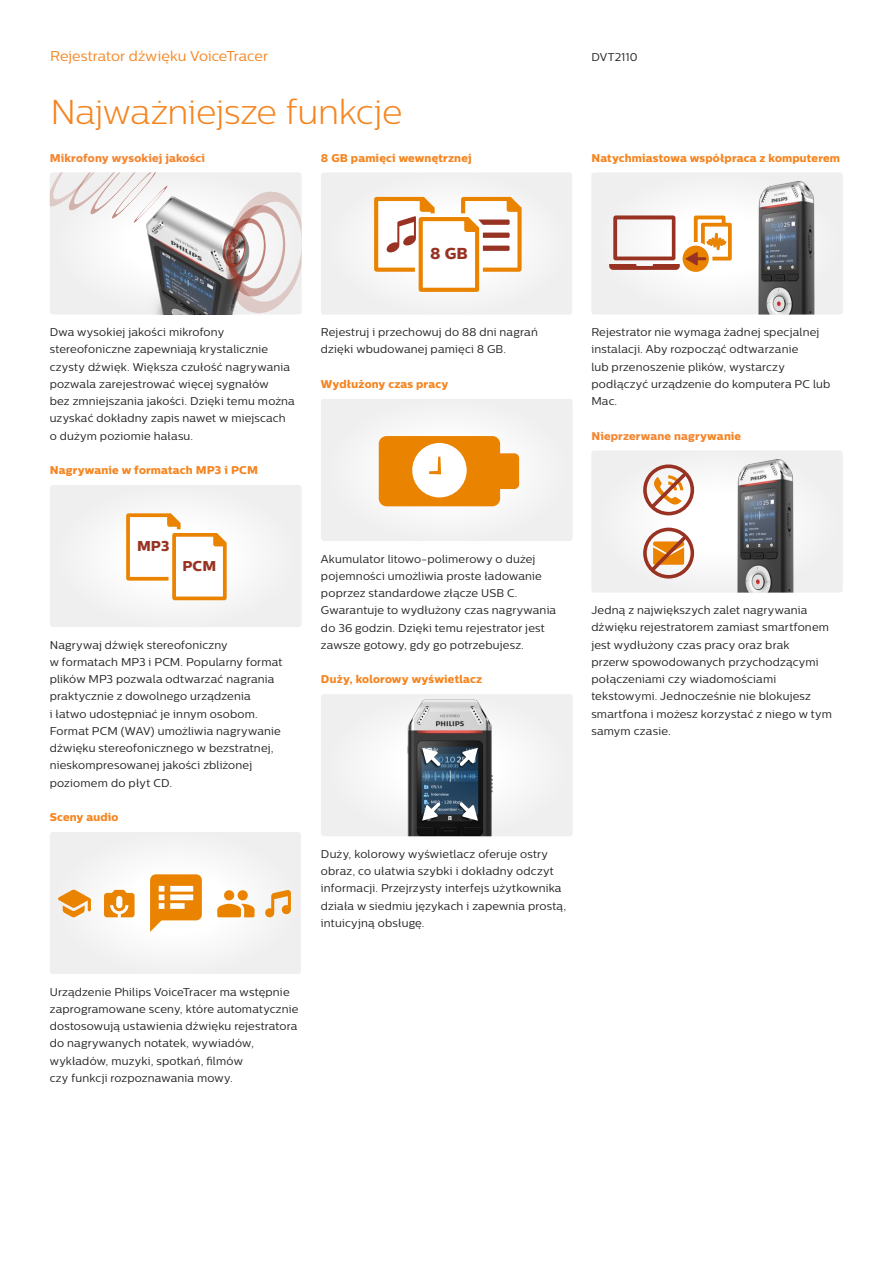
<style>
.page{position:relative;width:893px;height:1263px;background:#fff}
.page>*{position:absolute;margin:0;border:0;box-sizing:border-box;transform-origin:0 0}
.Specs___Highlights_h{font:300 34.5px "Centrale Sans";letter-spacing:-.01em;color:#f58520}
.t1{font:15.9px "Centrale Sans X Bold";color:#983222}
.Product_name{font:14.25px "Centrale Sans";letter-spacing:.005em;color:#f58520}
.t2{font:14.25px "Centrale Sans X Bold";color:#983222}
.Feature_text{font:11.25px/17.2px "Centrale Sans";letter-spacing:.015em;color:#231f20}
.Feature_name{font:11.25px "Centrale Sans X Bold";letter-spacing:.015em;color:#f58520}
.Feature_text-2{font:11.25px "Centrale Sans X Bold";letter-spacing:.015em;color:#f48631}
.Feature_name-2{font:11.25px "Centrale Sans X Bold";letter-spacing:.015em;color:#f48631}
.CNT_back{font:11.25px "Centrale Sans";letter-spacing:.01em;color:#231f20}
.s1{color:#f58520}
</style>
<div class="page">
<svg style="left:50px;top:172px;width:252px;height:143px"></svg>
<svg style="left:50px;top:485px;width:252px;height:142px"></svg>
<svg style="left:50px;top:832px;width:251px;height:142px"></svg>
<div style="left:321px;top:172px;width:251px;height:143px;background:#f1f0f0"></div>
<svg style="left:374px;top:197px;width:148px;height:95px"></svg>
<svg style="left:321px;top:399px;width:252px;height:142px"></svg>
<div style="left:321px;top:694px;width:252px;height:142px;background:#efefef"></div>
<img style="left:374px;top:699px;width:147px;height:137px">
<img style="left:419px;top:746px;width:61px;height:78px">
<svg style="left:460px;top:802px;width:18px;height:19px"></svg>
<svg style="left:460px;top:748px;width:18px;height:18px"></svg>
<svg style="left:422px;top:802px;width:18px;height:19px"></svg>
<svg style="left:422px;top:748px;width:18px;height:18px"></svg>
<svg style="left:591px;top:173px;width:251px;height:141px"></svg>
<img style="left:708px;top:175px;width:135px;height:140px">
<svg style="left:591px;top:451px;width:251px;height:141px"></svg>
<img style="left:686px;top:453px;width:157px;height:140px">
<p class="Product_name" style="left:50px;top:48px;width:219px">Rejestrator dźwięku VoiceTracer</p>
<p class="CNT_back" style="left:591px;top:50px;width:48px">DVT2110</p>
<p class="Specs___Highlights_h" style="left:50px;top:92px;width:353px">Najważniejsze funkcje</p>
<p class="Feature_text-2" style="left:50px;top:151px;width:157px">Mikrofony wysokiej jakości</p>
<p class="Feature_name" style="left:321px;top:151px;width:152px">8 GB pamięci wewnętrznej</p>
<p class="Feature_name" style="left:591px;top:151px;width:250px">Natychmiastowa współpraca z komputerem</p>
<h2 class="t1" style="left:430px;top:244px;width:39px">8 GB</h2>
<p class="Feature_text" style="left:50px;top:323px;width:247px">Dwa wysokiej jakości mikrofony stereofoniczne zapewniają krystalicznie czysty dźwięk. Większa czułość nagrywania pozwala zarejestrować więcej sygnałów<br>bez zmniejszania jakości. Dzięki temu można uzyskać dokładny zapis nawet w miejscach o dużym poziomie hałasu.</p>
<p class="Feature_name" style="left:50px;top:463px;width:210px">Nagrywanie w formatach MP3 i PCM</p>
<p class="Feature_text" style="left:321px;top:323px;width:218px">Rejestruj i przechowuj do 88 dni nagrań dzięki wbudowanej pamięci 8 GB.</p>
<p class="Feature_name" style="left:321px;top:377px;width:129px">Wydłużony czas pracy</p>
<p class="Feature_text" style="left:591px;top:323px;width:241px">Rejestrator nie wymaga żadnej specjalnej instalacji. Aby rozpocząć odtwarzanie<br>lub przenoszenie plików, wystarczy podłączyć urządzenie do komputera PC lub Mac.</p>
<p class="Feature_name-2" style="left:591px;top:429px;width:151px">Nieprzerwane nagry<span class="s1">wanie</span></p>
<p class="t2" style="left:137px;top:537px;width:34px">MP3</p>
<p class="t2" style="left:183px;top:557px;width:35px">PCM</p>
<p class="Feature_text" style="left:50px;top:636px;width:234px">Nagrywaj dźwięk stereofoniczny<br>w formatach MP3 i PCM. Popularny format plików MP3 pozwala odtwarzać nagrania praktycznie z dowolnego urządzenia<br>i łatwo udostępniać je innym osobom.<br>Format PCM (WAV) umożliwia nagrywanie dźwięku stereofonicznego w bezstratnej, nieskompresowanej jakości zbliżonej poziomem do płyt CD.</p>
<p class="Feature_name" style="left:50px;top:810px;width:70px">Sceny audio</p>
<p class="Feature_text" style="left:321px;top:550px;width:237px">Akumulator litowo-polimerowy o dużej pojemności umożliwia proste ładowanie poprzez standardowe złącze USB C.<br>Gwarantuje to wydłużony czas nagrywania do 36 godzin. Dzięki temu rejestrator jest zawsze gotowy, gdy go potrzebujesz.</p>
<p class="Feature_name" style="left:321px;top:672px;width:163px">Duży, kolorowy wyświetlacz</p>
<p class="Feature_text" style="left:321px;top:845px;width:247px">Duży, kolorowy wyświetlacz oferuje ostry obraz, co ułatwia szybki i dokładny odczyt informacji. Przejrzysty interfejs użytkownika działa w siedmiu językach i zapewnia prostą, intuicyjną obsługę.</p>
<p class="Feature_text" style="left:50px;top:983px;width:250px">Urządzenie Philips VoiceTracer ma wstępnie zaprogramowane sceny, które automatycznie dostosowują ustawienia dźwięku rejestratora do nagrywanych notatek, wywiadów, wykładów, muzyki, spotkań, filmów<br>czy funkcji rozpoznawania mowy.</p>
<p class="Feature_text" style="left:591px;top:601px;width:242px">Jedną z największych zalet nagrywania dźwięku rejestratorem zamiast smartfonem jest wydłużony czas pracy oraz brak<br>przerw spowodowanych przychodzącymi połączeniami czy wiadomościami tekstowymi. Jednocześnie nie blokujesz smartfona i możesz korzystać z niego w tym samym czasie.</p>
</div>
